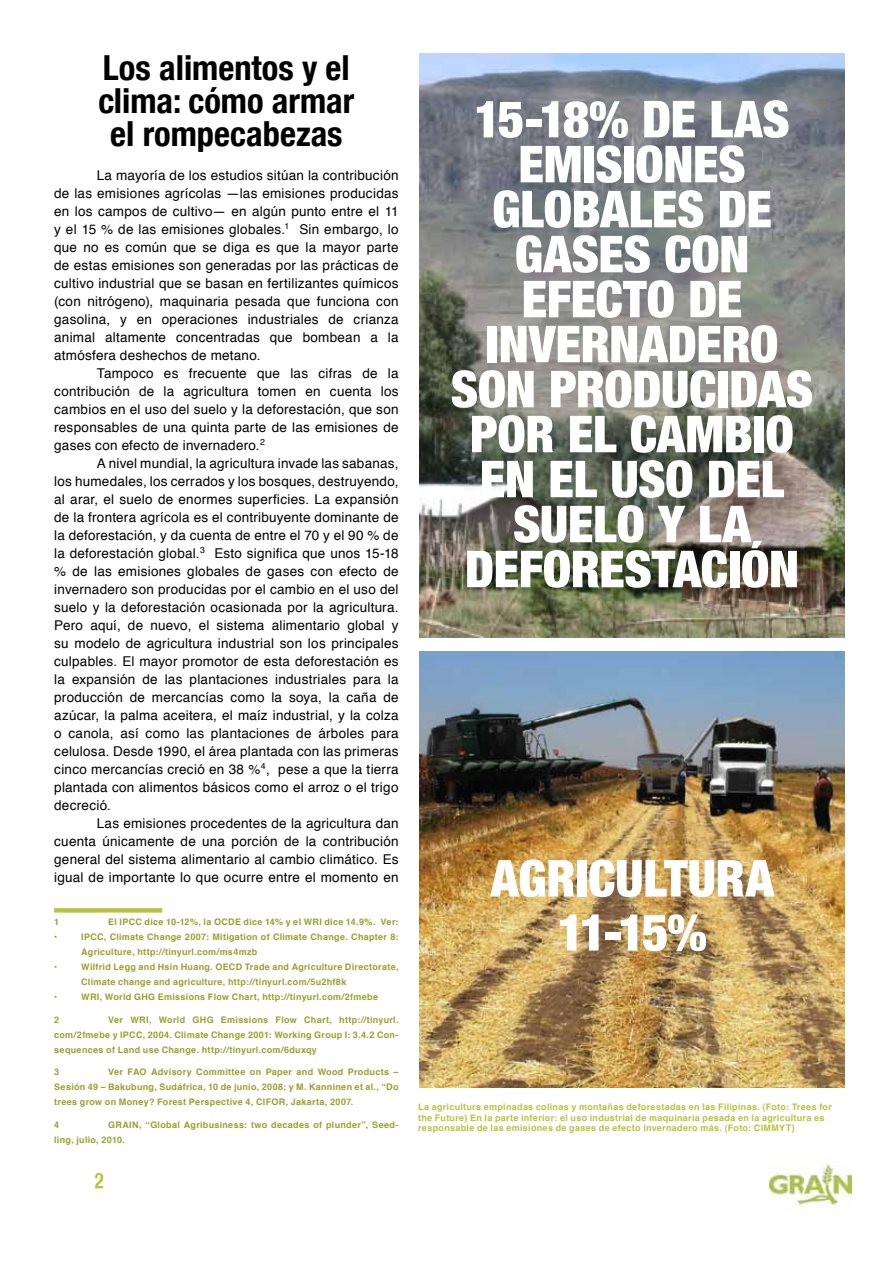
<style>
.page{position:relative;width:893px;height:1263px;background:#fff}
.page>*{position:absolute;margin:0;border:0;box-sizing:border-box;transform-origin:0 0}
.t1{font:900 condensed 51px/45px "Helvetica Neue";letter-spacing:-.005em;color:#fff;text-align:center}
.t2{font:700 condensed 34.5px/33px "Helvetica Neue";color:#000;text-align:center}
.t3{font:21px "Helvetica CY Bold";color:#b8c23d}
.t4{font:13.5px/18px "Helvetica";letter-spacing:.02em;color:#000;text-align:justify}
.t5{font:700 9px/15px "Helvetica";letter-spacing:.035em;color:#96a12f}
.t6{font:700 9px/10.8px "Helvetica";letter-spacing:.035em;color:#b8c23d}
</style>
<div class="page">
<img style="left:769px;top:1164px;width:82px;height:48px">
<svg style="left:54px;top:908px;width:108px;height:4px"></svg>
<img style="left:419px;top:53px;width:425px;height:585px">
<img style="left:419px;top:651px;width:426px;height:436px">
<h2 class="t2" style="left:99px;top:51px;width:257px">Los alimentos y el clima: cómo armar el rompecabezas</h2>
<p class="t4" style="left:54px;top:167px;width:346px;text-indent:43px">La mayoría de los estudios sitúan la contribución de las emisiones agrícolas —las emisiones producidas en los campos de cultivo— en algún punto entre el 11 y el 15 % de las emisiones globales.<sup>1</sup> Sin embargo, lo que no es común que se diga es que la mayor parte de estas emisiones son generadas por las prácticas de cultivo industrial que se basan en fertilizantes químicos (con nitrógeno), maquinaria pesada que funciona con gasolina, y en operaciones industriales de crianza animal altamente concentradas que bombean a la atmósfera deshechos de metano.</p>
<p class="t4" style="left:54px;top:365px;width:346px;text-indent:43px">Tampoco es frecuente que las cifras de la contribución de la agricultura tomen en cuenta los cambios en el uso del suelo y la deforestación, que son responsables de una quinta parte de las emisiones de gases con efecto de invernadero.<sup>2</sup></p>
<p class="t4" style="left:54px;top:455px;width:346px;text-indent:43px">A nivel mundial, la agricultura invade las sabanas, los humedales, los cerrados y los bosques, destruyendo, al arar, el suelo de enormes superficies. La expansión de la frontera agrícola es el contribuyente dominante de la deforestación, y da cuenta de entre el 70 y el 90 % de la deforestación global.<sup>3</sup> Esto significa que unos 15-18 % de las emisiones globales de gases con efecto de invernadero son producidas por el cambio en el uso del suelo y la deforestación ocasionada por la agricultura.<br>Pero aquí, de nuevo, el sistema alimentario global y su modelo de agricultura industrial son los principales culpables. El mayor promotor de esta deforestación es la expansión de las plantaciones industriales para la producción de mercancías como la soya, la caña de azúcar, la palma aceitera, el maíz industrial, y la colza o canola, así como las plantaciones de árboles para celulosa. Desde 1990, el área plantada con las primeras cinco mercancías creció en 38 %<sup>4</sup>, pese a que la tierra plantada con alimentos básicos como el arroz o el trigo decreció.</p>
<p class="t4" style="left:54px;top:815px;width:346px;text-indent:43px">Las emisiones procedentes de la agricultura dan cuenta únicamente de una porción de la contribución general del sistema alimentario al cambio climático. Es igual de importante lo que ocurre entre el momento en</p>
<p class="t5" style="left:54px;top:915px;width:7px">1</p>
<p class="t5" style="left:108px;top:915px;width:292px">El IPCC dice 10-12%, la OCDE dice 14% y el WRI dice 14.9%. Ver:</p>
<p class="t5" style="left:54px;top:930px;width:5px">•</p>
<p class="t5" style="left:81px;top:930px;width:319px">IPCC, Climate Change 2007: Mitigation of Climate Change. Chapter 8:<br>Agriculture, http://tinyurl.com/ms4mzb</p>
<p class="t5" style="left:54px;top:960px;width:5px">•</p>
<p class="t5" style="left:81px;top:960px;width:319px">Wilfrid Legg and Hsin Huang. OECD Trade and Agriculture Directorate,<br>Climate change and agriculture, http://tinyurl.com/5u2hf8k</p>
<p class="t5" style="left:54px;top:990px;width:5px">•</p>
<p class="t5" style="left:81px;top:990px;width:298px">WRI, World GHG Emissions Flow Chart, http://tinyurl.com/2fmebe</p>
<p class="t5" style="left:54px;top:1012px;width:7px">2</p>
<p class="t5" style="left:54px;top:1012px;width:346px;text-align:justify;text-indent:54px">Ver WRI, World GHG Emissions Flow Chart, http://tinyurl. com/2fmebe y IPCC, 2004. Climate Change 2001: Working Group I: 3.4.2 Con&shy;sequences of Land use Change. http://tinyurl.com/6duxqy</p>
<p class="t5" style="left:54px;top:1065px;width:7px">3</p>
<p class="t5" style="left:54px;top:1065px;width:346px;text-align:justify;text-indent:54px">Ver FAO Advisory Committee on Paper and Wood Products – Sesión 49 – Bakubung, Sudáfrica, 10 de junio, 2008; y M. Kanninen et al., “Do trees grow on Money? Forest Perspective 4, CIFOR, Jakarta, 2007.</p>
<p class="t5" style="left:54px;top:1117px;width:7px">4</p>
<p class="t5" style="left:54px;top:1117px;width:346px;text-indent:54px">GRAIN, “Global Agribusiness: two decades of plunder”, Seed&shy;ling, julio, 2010.</p>
<h3 class="t3" style="left:94px;top:1168px;width:11px">2</h3>
<h1 class="t1" style="left:451px;top:96px;width:364px">15-18% DE LAS<br>EMISIONES<br>GLOBALES DE<br>GASES CON<br>EFECTO DE<br>INVERNADERO<br>SON PRODUCIDAS<br>POR EL CAMBIO<br>EN EL USO DEL<br>SUELO Y LA<br>DEFORESTACIÓN</h1>
<h1 class="t1" style="left:491px;top:850px;width:285px;line-height:54px">AGRICULTURA<br>11-15%</h1>
<p class="t6" style="left:418px;top:1101px;width:415px">La agricultura empinadas colinas y montañas deforestadas en las Filipinas. (Foto: Trees for the Future) En la parte inferior: el uso industrial de maquinaria pesada en la agricultura es responsable de las emisiones de gases de efecto invernadero más. (Foto: CIMMYT)</p>
</div>
